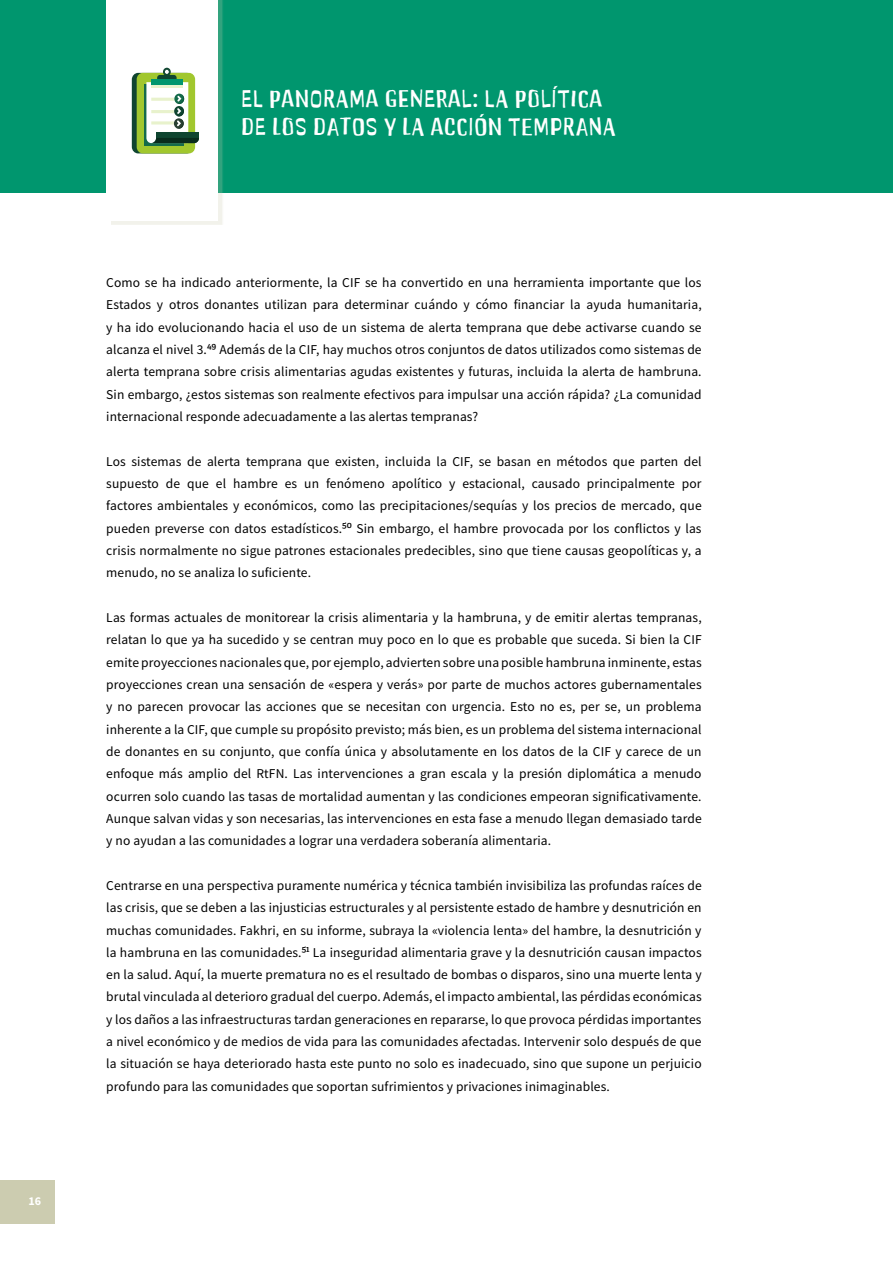
<style>
.page{position:relative;width:893px;height:1263px;background:#fff}
.page>*{position:absolute;margin:0;border:0;box-sizing:border-box;transform-origin:0 0}
.t1{font:25.5px/28.5px "Fian Headline";letter-spacing:.025em;color:#fff}
.t2{font:13.5px/22.4px "Fiantext";letter-spacing:.01em;color:#000;text-align:justify}
.t3{font:700 12px "Fiantext";color:#fff}
</style>
<div class="page">
<div style="left:0;top:0;width:893px;height:192px;background:#00966e"></div>
<div style="left:111px;top:0;width:112px;height:225px;background:#ccccb0;opacity:.25"></div>
<div style="left:106px;top:0;width:112px;height:220px;background:#fff"></div>
<div style="left:0;top:1180px;width:54px;height:44px;background:#ccccb0"></div>
<svg style="left:132px;top:73px;width:61px;height:80px"></svg>
<div style="left:137px;top:73px;width:58px;height:80px;background:#a1c72e;border-radius:6px"></div>
<div style="left:144px;top:84px;width:40px;height:62px;background:linear-gradient(to right,#146b4a,#146b4a)"></div>
<svg style="left:146px;top:68px;width:53px;height:75px"></svg>
<p class="t3" style="left:29px;top:1193px;width:14px">16</p>
<h1 class="t1" style="left:241px;top:84px;width:376px">EL PANORAMA GENERAL: LA POLÍTICA<br>DE LOS DATOS Y LA ACCIÓN TEMPRANA</h1>
<p class="t2" style="left:106px;top:271px;width:597px">Como se ha indicado anteriormente, la CIF se ha convertido en una herramienta importante que los Estados y otros donantes utilizan para determinar cuándo y cómo financiar la ayuda humanitaria, y ha ido evolucionando hacia el uso de un sistema de alerta temprana que debe activarse cuando se alcanza el nivel 3.<sup>49</sup> Además de la CIF, hay muchos otros conjuntos de datos utilizados como sistemas de alerta temprana sobre crisis alimentarias agudas existentes y futuras, incluida la alerta de hambruna.<br>Sin embargo, ¿estos sistemas son realmente efectivos para impulsar una acción rápida? ¿La comunidad internacional responde adecuadamente a las alertas tempranas?</p>
<p class="t2" style="left:106px;top:450px;width:597px">Los sistemas de alerta temprana que existen, incluida la CIF, se basan en métodos que parten del supuesto de que el hambre es un fenómeno apolítico y estacional, causado principalmente por factores ambientales y económicos, como las precipitaciones/sequías y los precios de mercado, que pueden preverse con datos estadísticos.<sup>50</sup> Sin embargo, el hambre provocada por los conflictos y las crisis normalmente no sigue patrones estacionales predecibles, sino que tiene causas geopolíticas y, a menudo, no se analiza lo suficiente.</p>
<p class="t2" style="left:106px;top:606px;width:597px">Las formas actuales de monitorear la crisis alimentaria y la hambruna, y de emitir alertas tempranas, relatan lo que ya ha sucedido y se centran muy poco en lo que es probable que suceda. Si bien la CIF emite proyecciones nacionales que, por ejemplo, advierten sobre una posible hambruna inminente, estas proyecciones crean una sensación de «espera y verás» por parte de muchos actores gubernamentales y no parecen provocar las acciones que se necesitan con urgencia. Esto no es, per se, un problema inherente a la CIF, que cumple su propósito previsto; más bien, es un problema del sistema internacional de donantes en su conjunto, que confía única y absolutamente en los datos de la CIF y carece de un enfoque más amplio del RtFN. Las intervenciones a gran escala y la presión diplomática a menudo ocurren solo cuando las tasas de mortalidad aumentan y las condiciones empeoran significativamente.<br>Aunque salvan vidas y son necesarias, las intervenciones en esta fase a menudo llegan demasiado tarde y no ayudan a las comunidades a lograr una verdadera soberanía alimentaria.</p>
<p class="t2" style="left:106px;top:874px;width:597px">Centrarse en una perspectiva puramente numérica y técnica también invisibiliza las profundas raíces de las crisis, que se deben a las injusticias estructurales y al persistente estado de hambre y desnutrición en muchas comunidades. Fakhri, en su informe, subraya la «violencia lenta» del hambre, la desnutrición y la hambruna en las comunidades.<sup>51</sup> La inseguridad alimentaria grave y la desnutrición causan impactos en la salud. Aquí, la muerte prematura no es el resultado de bombas o disparos, sino una muerte lenta y brutal vinculada al deterioro gradual del cuerpo. Además, el impacto ambiental, las pérdidas económicas y los daños a las infraestructuras tardan generaciones en repararse, lo que provoca pérdidas importantes a nivel económico y de medios de vida para las comunidades afectadas. Intervenir solo después de que la situación se haya deteriorado hasta este punto no solo es inadecuado, sino que supone un perjuicio profundo para las comunidades que soportan sufrimientos y privaciones inimaginables.</p>
</div>
